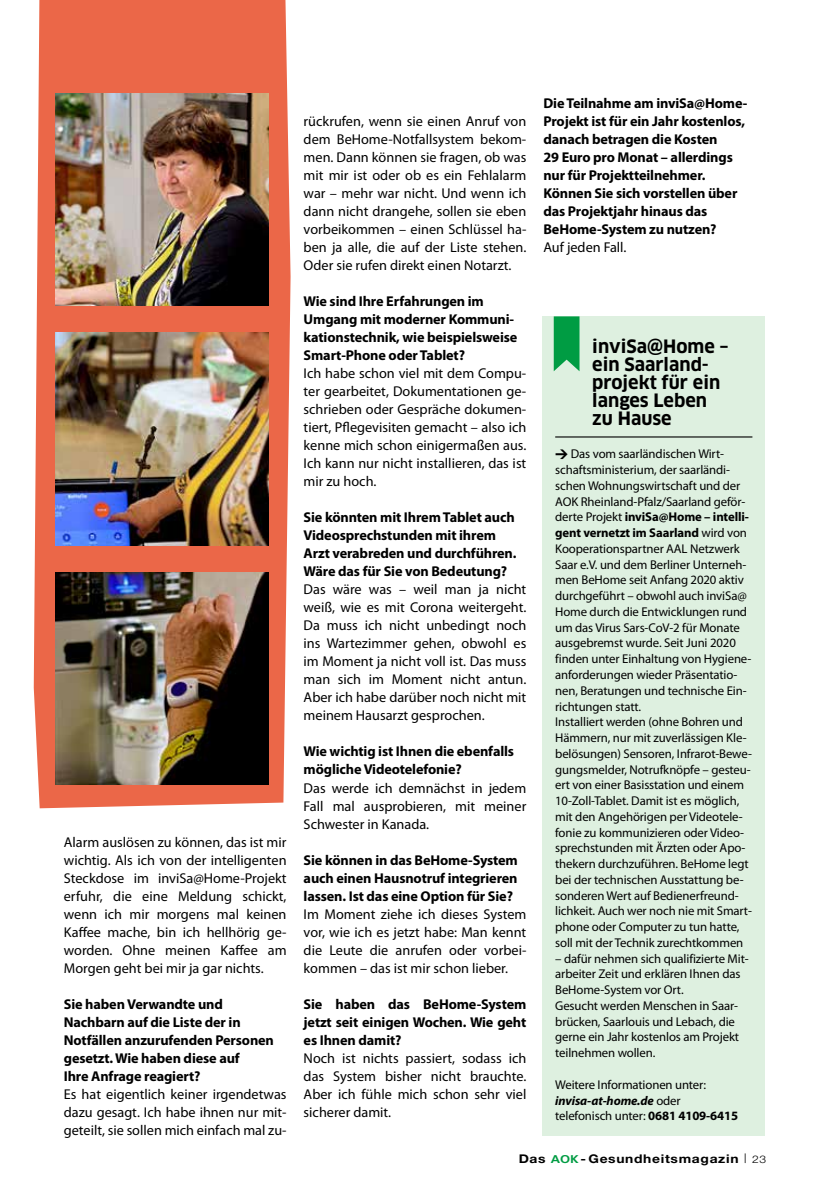
<style>
.page{position:relative;width:830px;height:1200px;background:#fff}
.page>*{position:absolute;margin:0;border:0;box-sizing:border-box;transform-origin:0 0}
.t1{font:700 18px/18px "Clan Pro";color:#000}
.t2{font:14.25px/18px "Myriad Pro";color:#000;text-align:justify}
.t3{font:700 14.25px/18px "Myriad Pro";letter-spacing:-.01em;color:#000}
.t4{font:12.75px/15.8px "Myriad Pro";letter-spacing:-.01em;color:#000}
.t5{font:700 12px "Helvetica Neue LT Pro";letter-spacing:.05em;color:#000;scale:1.15 1}
.s1{font-family:"DIN Pro";font-weight:900}
.s2{font-weight:700}
.s3{font-weight:700;font-style:italic}
.s4{font-family:"Frutiger LT Com";font-size:11.25px;color:#009c43}
.s5{font-weight:300;font-size:9.6px}
.s6{font-weight:300;font-size:10.5px}
</style>
<div class="page">
<svg style="left:34px;top:0;width:256px;height:808px;background:#e97154"></svg>
<img style="left:56px;top:572px;width:212px;height:212px">
<img style="left:56px;top:332px;width:212px;height:213px">
<img style="left:56px;top:93px;width:212px;height:213px">
<div style="left:542px;top:316px;width:222px;height:819px;background:#def0e0"></div>
<hr style="left:555px;top:436px;width:197px;height:1px;background:#000">
<svg style="left:553px;top:316px;width:26px;height:55px"></svg>
<p class="t2" style="left:64px;top:833px;width:224px">Alarm auslösen zu können, das ist mir wichtig. Als ich von der intelligenten Steckdose im inviSa@Home-Projekt erfuhr, die eine Meldung schickt, wenn ich mir morgens mal keinen Kaffee mache, bin ich hellhörig ge&shy;worden. Ohne meinen Kaffee am Morgen geht bei mir ja gar nichts.</p>
<p class="t3" style="left:64px;top:994px;width:211px">Sie haben Verwandte und<br>Nachbarn auf die Liste der in<br>Notfällen anzurufenden Personen gesetzt. Wie haben diese auf<br>Ihre Anfrage reagiert?</p>
<p class="t2" style="left:64px;top:1084px;width:224px">Es hat eigentlich keiner irgendetwas dazu gesagt. Ich habe ihnen nur mit&shy;geteilt, sie sollen mich einfach mal zu-</p>
<p class="t2" style="left:303px;top:112px;width:224px">rückrufen, wenn sie einen Anruf von dem BeHome-Notfallsystem bekom&shy;men. Dann können sie fragen, ob was mit mir ist oder ob es ein Fehlalarm war – mehr war nicht. Und wenn ich dann nicht drangehe, sollen sie eben vorbeikommen – einen Schlüssel ha&shy;ben ja alle, die auf der Liste stehen.<br>Oder sie rufen direkt einen Notarzt.</p>
<p class="t3" style="left:303px;top:292px;width:215px">Wie sind Ihre Erfahrungen im<br>Umgang mit moderner Kommuni&shy;kationstechnik, wie beispielsweise<br>Smart-Phone oder Tablet?</p>
<p class="t2" style="left:303px;top:364px;width:224px">Ich habe schon viel mit dem Compu&shy;ter gearbeitet, Dokumentationen ge&shy;schrieben oder Gespräche dokumen&shy;tiert, Pflegevisiten gemacht – also ich kenne mich schon einigermaßen aus.<br>Ich kann nur nicht installieren, das ist mir zu hoch.</p>
<p class="t3" style="left:303px;top:508px;width:214px">Sie könnten mit Ihrem Tablet auch<br>Videosprechstunden mit ihrem<br>Arzt verabreden und durchführen.<br>Wäre das für Sie von Bedeutung?</p>
<p class="t2" style="left:303px;top:580px;width:224px">Das wäre was – weil man ja nicht weiß, wie es mit Corona weitergeht.<br>Da muss ich nicht unbedingt noch ins Wartezimmer gehen, obwohl es im Moment ja nicht voll ist. Das muss man sich im Moment nicht antun.<br>Aber ich habe darüber noch nicht mit meinem Hausarzt gesprochen.</p>
<p class="t3" style="left:303px;top:742px;width:212px">Wie wichtig ist Ihnen die ebenfalls mögliche Videotelefonie?</p>
<p class="t2" style="left:303px;top:778px;width:224px">Das werde ich demnächst in jedem Fall mal ausprobieren, mit meiner Schwester in Kanada.</p>
<p class="t3" style="left:303px;top:850px;width:216px;text-align:justify">Sie können in das BeHome-System auch einen Hausnotruf integrieren lassen. Ist das eine Option für Sie?</p>
<p class="t2" style="left:303px;top:904px;width:224px">Im Moment ziehe ich dieses System vor, wie ich es jetzt habe: Man kennt die Leute die anrufen oder vorbei&shy;kommen – das ist mir schon lieber.</p>
<p class="t3" style="left:303px;top:994px;width:224px;text-align:justify">Sie haben das BeHome-System jetzt seit einigen Wochen. Wie geht es Ihnen damit?</p>
<p class="t2" style="left:303px;top:1048px;width:224px">Noch ist nichts passiert, sodass ich das System bisher nicht brauchte.<br>Aber ich fühle mich schon sehr viel sicherer damit.</p>
<p class="t3" style="left:543px;top:94px;width:205px">Die Teilnahme am inviSa@Home-<br>Projekt ist für ein Jahr kostenlos, danach betragen die Kosten<br>29 Euro pro Monat – allerdings nur für Projektteilnehmer.<br>Können Sie sich vorstellen über das Projektjahr hinaus das<br>BeHome-System zu nutzen?</p>
<p class="t2" style="left:543px;top:238px;width:84px">Auf jeden Fall.</p>
<p class="t1" style="left:592px;top:337px;width:138px">inviSa@Home – ein Saarland&shy;projekt für ein langes Leben zu Hause</p>
<p class="t4" style="left:555px;top:446px;width:198px"><span class="s1">→</span> Das vom saarländischen Wirt&shy;schaftsministerium, der saarländi&shy;schen Wohnungswirtschaft und der AOK Rheinland-Pfalz/Saarland geför&shy;derte Projekt <span class="s2">inviSa@Home – intelli&shy;gent vernetzt im Saarland</span> wird von Kooperationspartner AAL Netzwerk Saar e.V. und dem Berliner Unterneh&shy;men BeHome seit Anfang 2020 aktiv durchgeführt – obwohl auch inviSa@ Home durch die Entwicklungen rund um das Virus Sars-CoV-2 für Monate ausgebremst wurde. Seit Juni 2020 finden unter Einhaltung von Hygiene&shy;anforderungen wieder Präsentatio&shy;nen, Beratungen und technische Ein&shy;richtungen statt.<br>Installiert werden (ohne Bohren und Hämmern, nur mit zuverlässigen Kle&shy;belösungen) Sensoren, Infrarot-Bewe&shy;gungsmelder, Notrufknöpfe – gesteu&shy;ert von einer Basisstation und einem 10-Zoll-Tablet. Damit ist es möglich, mit den Angehörigen per Videotele&shy;fonie zu kommunizieren oder Video&shy;sprechstunden mit Ärzten oder Apo&shy;thekern durchzuführen. BeHome legt bei der technischen Ausstattung be&shy;sonderen Wert auf Bedienerfreund&shy;lichkeit. Auch wer noch nie mit Smart&shy;phone oder Computer zu tun hatte, soll mit der Technik zurechtkommen</p>
<p class="t4" style="left:555px;top:950px;width:195px">– dafür nehmen sich qualifizierte Mit&shy;arbeiter Zeit und erklären Ihnen das<br>BeHome-System vor Ort.<br>Gesucht werden Menschen in Saar&shy;brücken, Saarlouis und Lebach, die gerne ein Jahr kostenlos am Projekt teilnehmen wollen.</p>
<p class="t4" style="left:555px;top:1076px;width:184px">Weitere Informationen unter: <span class="s3">invisa-at-home.de</span> oder telefonisch unter: <span class="s2">0681 4109-6415</span></p>
<p class="t5" style="left:518px;top:1150px;width:216px">Das <span class="s4">AOK</span>- Gesundheitsmagazin <span class="s5">|</span> <span class="s6">23</span></p>
</div>
